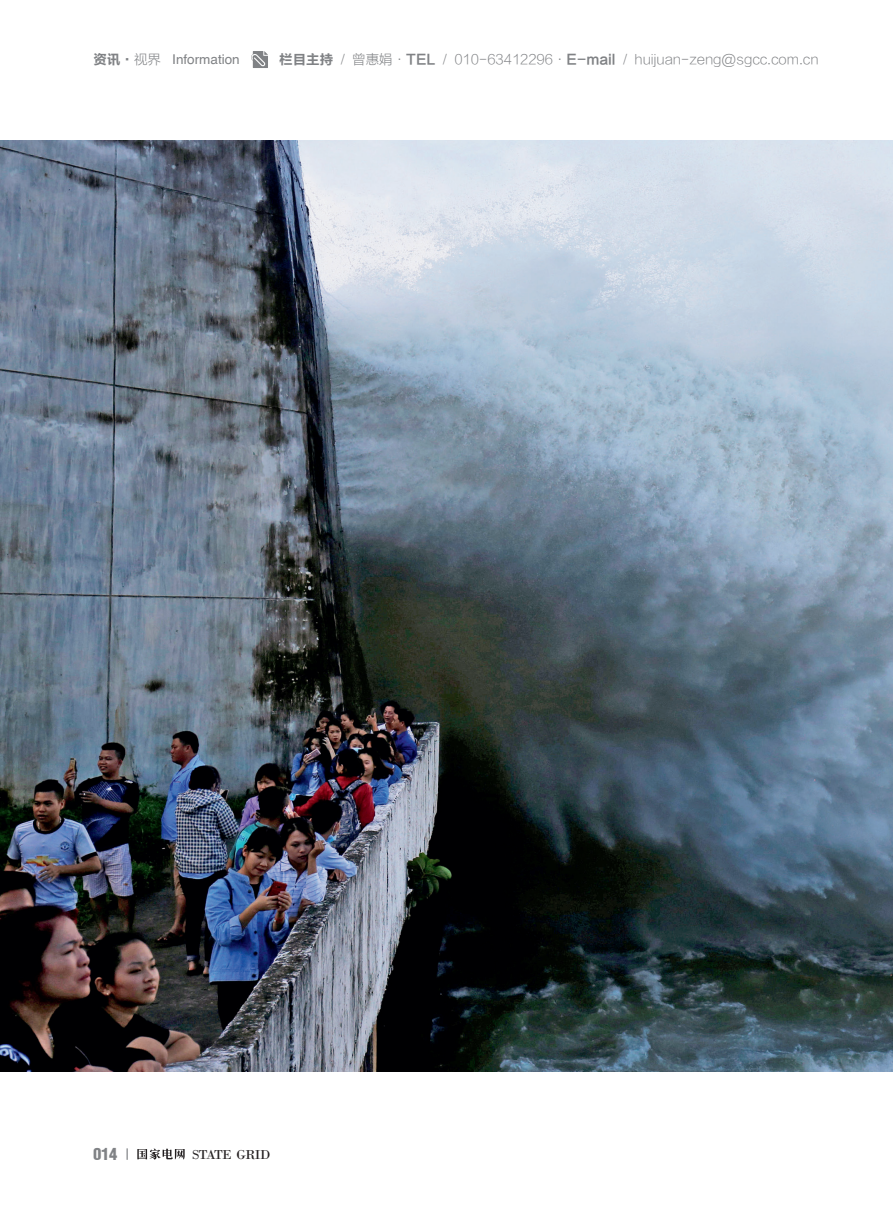
<style>
.page{position:relative;width:893px;height:1212px;background:#fff}
.page>*{position:absolute;margin:0;border:0;box-sizing:border-box;transform-origin:0 0}
.t1{font:18px "Helvetica Condensed Black Se";color:#808285}
.t2{font:13.5px "FZLTKHK GBK1 0";color:#808285}
.t3{font:13.5px "Helvetica";color:#808285}
.t4{font:13.5px "Bodoni";letter-spacing:-.05em;color:#231f20}
.s1{font-family:"FZLTCHK GBK1 0"}
.s2{font-family:"FZLTKHK GBK1 0"}
</style>
<div class="page">
<svg style="left:137px;top:1148px;width:48px;height:11px"></svg>
<svg style="left:127px;top:1148px;width:1px;height:12px"></svg>
<svg style="left:251px;top:51px;width:17px;height:17px"></svg>
<img style="left:0;top:141px;width:893px;height:930px">
<p class="t3" style="left:94px;top:51px;width:148px"><span class="s1">资讯·</span><span class="s2">视界</span> Information</p>
<p class="t2" style="left:279px;top:52px;width:541px"><span class="s1">栏目主持</span> / 曾惠娟·<span class="s1">TEL</span> / 010-63412296·<span class="s1">E-mail</span> / huijuan-zeng@sgcc.com.cn</p>
<p class="t1" style="left:94px;top:1147px;width:25px">014</p>
<p class="t4" style="left:192px;top:1146px;width:80px">STATE GRID</p>
</div>
